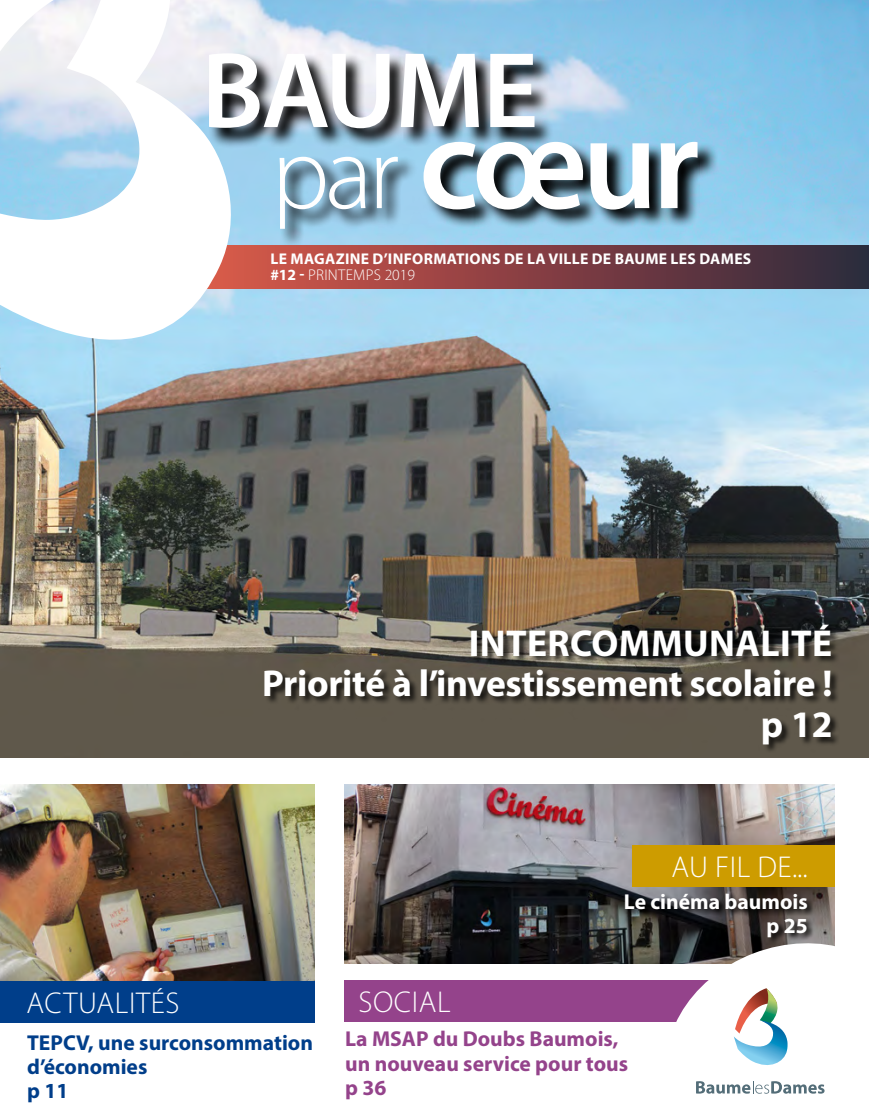
<style>
.page{position:relative;width:869px;height:1117px;background:#fff}
.page>*{position:absolute;margin:0;border:0;box-sizing:border-box;transform-origin:0 0}
.t1{font:600 133px "Myriad Pro";color:#fff}
.t2{font:600 108.5px "Myriad Pro";letter-spacing:-.02em;color:#fff}
.t3{font:700 37.45px/40.6px "Myriad Pro";letter-spacing:-.01em;color:#fff;text-align:right}
.t4{font:300 30.28px "Myriad Pro";letter-spacing:.02em;color:#fff}
.t5{font:700 21.53px/24.2px "Myriad Pro";color:#94438b}
.t6{font:700 21.53px/24.2px "Myriad Pro";color:#003e8a}
.t7{font:700 21.53px/24.2px "Myriad Pro";color:#fff;text-align:right}
.t8{font:700 15.58px/15.6px "Myriad Pro";letter-spacing:.02em;color:#fff}
.s1{font-weight:300;font-size:104.48px}
.s2{font-weight:300}
</style>
<div class="page">
<img style="left:0;top:784px;width:314px;height:196px">
<img style="left:0;top:0;width:868px;height:757px">
<img style="left:344px;top:784px;width:490px;height:178px">
<div style="left:0;top:980px;width:314px;height:42px;background:#003e8a"></div>
<div style="left:632px;top:844px;width:202px;height:42px;background:#cd9c00"></div>
<div style="left:343px;top:980px;width:417px;height:42px;background:#94438b"></div>
<svg style="left:624px;top:892px;width:190px;height:52px"></svg>
<svg style="left:650px;top:928px;width:185px;height:166px"></svg>
<div style="left:265px;top:624px;width:574px;height:129px;background:#000;opacity:.75"></div>
<svg style="left:695px;top:1080px;width:129px;height:13px"></svg>
<svg style="left:733px;top:987px;width:54px;height:82px"></svg>
<svg style="left:241px;top:52px;width:313px;height:96px"></svg>
<svg style="left:279px;top:142px;width:439px;height:103px"></svg>
<div style="left:204px;top:245px;width:664px;height:44px;background:linear-gradient(to right,#dd5749,#2e293d)"></div>
<svg style="left:0;top:0;width:241px;height:424px"></svg>
<h2 class="t2" style="left:201px;top:22px;width:338px">BAUME</h2>
<h1 class="t1" style="left:271px;top:79px;width:429px"><span class="s1">par</span> cœur</h1>
<p class="t8" style="left:270px;top:251px;width:482px">LE MAGAZINE D’INFORMATIONS DE LA VILLE DE BAUME LES DAMES #12 - <span class="s2">PRINTEMPS 2019</span></p>
<h3 class="t3" style="left:262px;top:621px;width:571px">INTERCOMMUNALITÉ<br>Priorité à l’investissement scolaire ! p 12</h3>
<h3 class="t4" style="left:671px;top:848px;width:138px">AU FIL DE...</h3>
<h3 class="t4" style="left:27px;top:984px;width:154px">ACTUALITÉS</h3>
<h3 class="t6" style="left:27px;top:1029px;width:287px">TEPCV, une surconsommation d’économies<br>p 11</h3>
<h3 class="t7" style="left:623px;top:888px;width:185px">Le cinéma baumois p 25</h3>
<h3 class="t4" style="left:358px;top:983px;width:94px">SOCIAL</h3>
<h3 class="t5" style="left:345px;top:1026px;width:284px">La MSAP du Doubs Baumois, un nouveau service pour tous p 36</h3>
</div>
